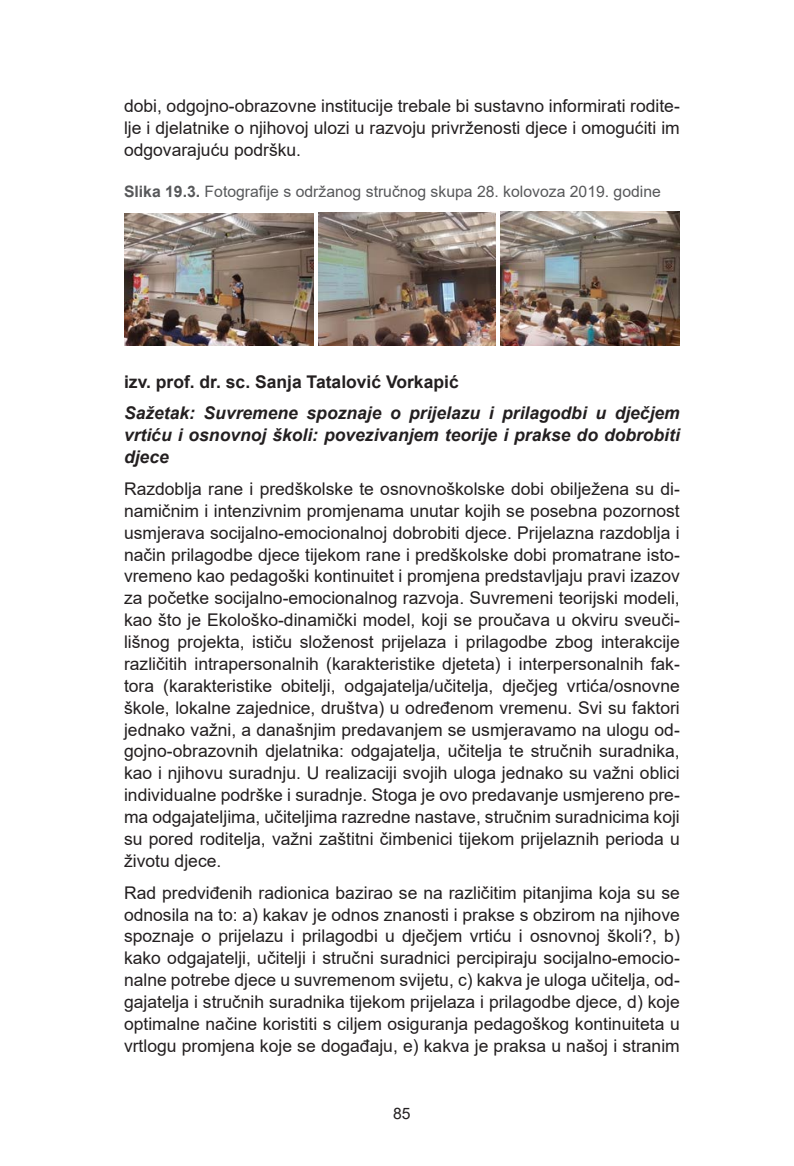
<style>
.page{position:relative;width:794px;height:1166px;background:#fff}
.page>*{position:absolute;margin:0;border:0;box-sizing:border-box;transform-origin:0 0}
.t1{font:17.5px/21.9px "Arial";color:#231f20;text-align:justify}
.t2{font:italic 700 17.5px/21.9px "Arial";color:#231f20;text-align:justify}
.t3{font:700 17.5px "Arial";color:#231f20}
.t4{font:15.75px "Arial";color:#57585a}
.t5{font:15.75px "Arial";color:#231f20}
.s1{font-weight:700}
</style>
<div class="page">
<img style="left:124px;top:213px;width:189px;height:133px">
<img style="left:318px;top:213px;width:177px;height:133px">
<img style="left:501px;top:212px;width:179px;height:134px">
<p class="t1" style="left:124px;top:95px;width:557px">dobi, odgojno-obrazovne institucije trebale bi sustavno informirati rodite&shy;lje i djelatnike o njihovoj ulozi u razvoju privrženosti djece i omogućiti im odgovarajuću podršku.</p>
<p class="t4" style="left:124px;top:181px;width:538px"><span class="s1">Slika 19.3.</span> Fotografije s održanog stručnog skupa 28. kolovoza 2019. godine</p>
<p class="t3" style="left:124px;top:369px;width:336px">izv. prof. dr. sc. Sanja Tatalović Vorkapić</p>
<p class="t2" style="left:124px;top:403px;width:557px">Sažetak: Suvremene spoznaje o prijelazu i prilagodbi u dječjem vrtiću i osnovnoj školi: povezivanjem teorije i prakse do dobrobiti djece</p>
<p class="t1" style="left:124px;top:478px;width:557px">Razdoblja rane i predškolske te osnovnoškolske dobi obilježena su di&shy;namičnim i intenzivnim promjenama unutar kojih se posebna pozornost usmjerava socijalno-emocionalnoj dobrobiti djece. Prijelazna razdoblja i način prilagodbe djece tijekom rane i predškolske dobi promatrane isto&shy;vremeno kao pedagoški kontinuitet i promjena predstavljaju pravi izazov za početke socijalno-emocionalnog razvoja. Suvremeni teorijski modeli, kao što je Ekološko-dinamički model, koji se proučava u okviru sveuči&shy;lišnog projekta, ističu složenost prijelaza i prilagodbe zbog interakcije različitih intrapersonalnih (karakteristike djeteta) i interpersonalnih fak&shy;tora (karakteristike obitelji, odgajatelja/učitelja, dječjeg vrtića/osnovne škole, lokalne zajednice, društva) u određenom vremenu. Svi su faktori jednako važni, a današnjim predavanjem se usmjeravamo na ulogu od&shy;gojno-obrazovnih djelatnika: odgajatelja, učitelja te stručnih suradnika, kao i njihovu suradnju. U realizaciji svojih uloga jednako su važni oblici individualne podrške i suradnje. Stoga je ovo predavanje usmjereno pre&shy;ma odgajateljima, učiteljima razredne nastave, stručnim suradnicima koji su pored roditelja, važni zaštitni čimbenici tijekom prijelaznih perioda u životu djece.</p>
<p class="t1" style="left:124px;top:881px;width:557px">Rad predviđenih radionica bazirao se na različitim pitanjima koja su se odnosila na to: a) kakav je odnos znanosti i prakse s obzirom na njihove spoznaje o prijelazu i prilagodbi u dječjem vrtiću i osnovnoj školi?, b) kako odgajatelji, učitelji i stručni suradnici percipiraju socijalno-emocio&shy;nalne potrebe djece u suvremenom svijetu, c) kakva je uloga učitelja, od&shy;gajatelja i stručnih suradnika tijekom prijelaza i prilagodbe djece, d) koje optimalne načine koristiti s ciljem osiguranja pedagoškog kontinuiteta u vrtlogu promjena koje se događaju, e) kakva je praksa u našoj i stranim</p>
<p class="t5" style="left:393px;top:1102px;width:19px">85</p>
</div>
